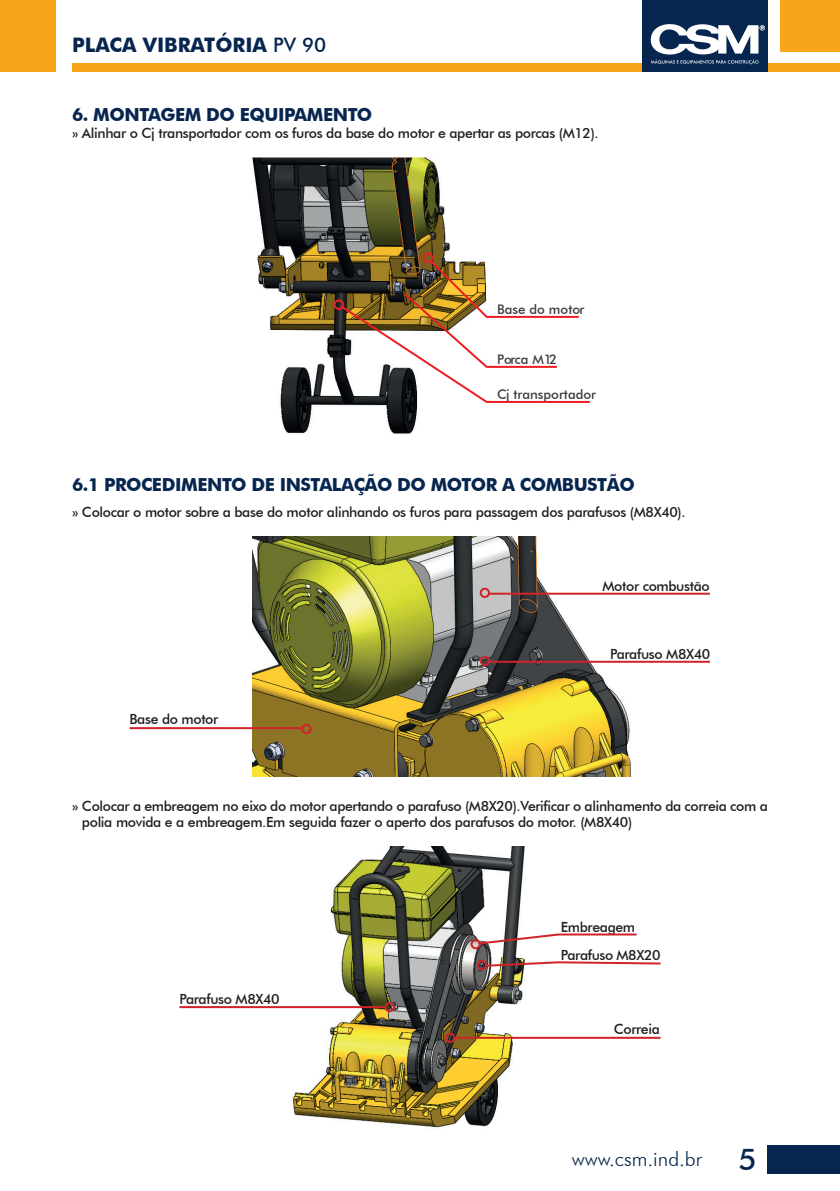
<style>
.page{position:relative;width:840px;height:1191px;background:#fff}
.page>*{position:absolute;margin:0;border:0;box-sizing:border-box;transform-origin:0 0}
.t1{font:700 20px "Futura BT";color:#07264f}
.t2{font:300 20px "Futura BT";color:#07264f}
.t3{font:700 18px "Futura BT";letter-spacing:-.025em;color:#07264f}
.t4{font:500 14px/16.8px "Futura BT";letter-spacing:-.025em;color:#231f20}
.t5{font:500 13.2px "Futura BT";color:#3e3e3f}
.t6{font:500 13.2px "Futura BT";letter-spacing:-.02em;color:#3e3e3f}
.s1{font-weight:500}
.s2{font-weight:500;font-size:30px}
</style>
<div class="page">
<div style="left:72px;top:64px;width:767px;height:8px;background:#f9a51b"></div>
<div style="left:642px;top:0;width:125px;height:72px;background:#07264f"></div>
<svg style="left:650px;top:24px;width:114px;height:40px"></svg>
<div style="left:0;top:0;width:55px;height:72px;background:#f9a51b"></div>
<div style="left:780px;top:0;width:59px;height:52px;background:#f9a51b"></div>
<div style="left:766px;top:1145px;width:73px;height:29px;background:#07264f"></div>
<img style="left:252px;top:158px;width:198px;height:276px">
<svg style="left:332px;top:252px;width:258px;height:152px"></svg>
<img style="left:252px;top:536px;width:384px;height:241px">
<hr style="left:488px;top:661px;width:221px;height:2px;background:#d1232a">
<hr style="left:129px;top:727px;width:173px;height:2px;background:#d1232a">
<hr style="left:488px;top:592px;width:221px;height:2px;background:#d1232a">
<div style="left:479px;top:656px;width:10px;height:10px;border:2px solid #d1232a;border-radius:50%"></div>
<div style="left:301px;top:724px;width:10px;height:10px;border:2px solid #d1232a;border-radius:50%"></div>
<div style="left:479px;top:588px;width:10px;height:10px;border:2px solid #d1232a;border-radius:50%"></div>
<img style="left:289px;top:847px;width:243px;height:281px">
<svg style="left:476px;top:932px;width:161px;height:13px"></svg>
<svg style="left:484px;top:960px;width:177px;height:7px"></svg>
<hr style="left:454px;top:1036px;width:206px;height:2px;background:#d1232a">
<hr style="left:179px;top:1006px;width:206px;height:2px;background:#d1232a">
<div style="left:470px;top:939px;width:10px;height:10px;border:2px solid #d1232a;border-radius:50%"></div>
<div style="left:445px;top:1032px;width:10px;height:11px;border:2px solid #d1232a;border-radius:50%"></div>
<div style="left:384px;top:1002px;width:10px;height:10px;border:2px solid #d1232a;border-radius:50%"></div>
<div style="left:476px;top:960px;width:10px;height:10px;border:2px solid #d1232a;border-radius:50%"></div>
<h1 class="t1" style="left:72px;top:32px;width:255px">PLACA VIBRATÓRIA <span class="s1">PV 90</span></h1>
<p class="t3" style="left:72px;top:104px;width:301px">6. MONTAGEM DO EQUIPAMENTO</p>
<p class="t4" style="left:72px;top:125px;width:528px">» Alinhar o Cj transportador com os furos da base do motor e apertar as porcas (M12).</p>
<p class="t5" style="left:496px;top:301px;width:89px">Base do motor</p>
<p class="t6" style="left:496px;top:351px;width:62px">Porca M12</p>
<p class="t5" style="left:496px;top:386px;width:100px">Cj transportador</p>
<p class="t3" style="left:72px;top:474px;width:564px">6.1 PROCEDIMENTO DE INSTALAÇÃO DO MOTOR A COMBUSTÃO</p>
<p class="t4" style="left:72px;top:503px;width:614px">» Colocar o motor sobre a base do motor alinhando os furos para passagem dos parafusos (M8X40).</p>
<p class="t4" style="left:602px;top:577px;width:109px">Motor combustão</p>
<p class="t4" style="left:129px;top:710px;width:90px">Base do motor</p>
<p class="t4" style="left:609px;top:645px;width:102px">Parafuso M8X40</p>
<p class="t4" style="left:82px;top:797px;width:687px;text-indent:-10px">» Colocar a embreagem no eixo do motor apertando o parafuso (M8X20).Verificar o alinhamento da correia com a polia movida e a embreagem.Em seguida fazer o aperto dos parafusos do motor. (M8X40)</p>
<p class="t4" style="left:179px;top:990px;width:102px">Parafuso M8X40</p>
<p class="t4" style="left:560px;top:913px;width:101px;line-height:27.8px">Embreagem<br>Parafuso M8X20</p>
<p class="t4" style="left:613px;top:1020px;width:48px">Correia</p>
<h1 class="t2" style="left:571px;top:1146px;width:186px">www.csm.ind.br <span class="s2">5</span></h1>
</div>
